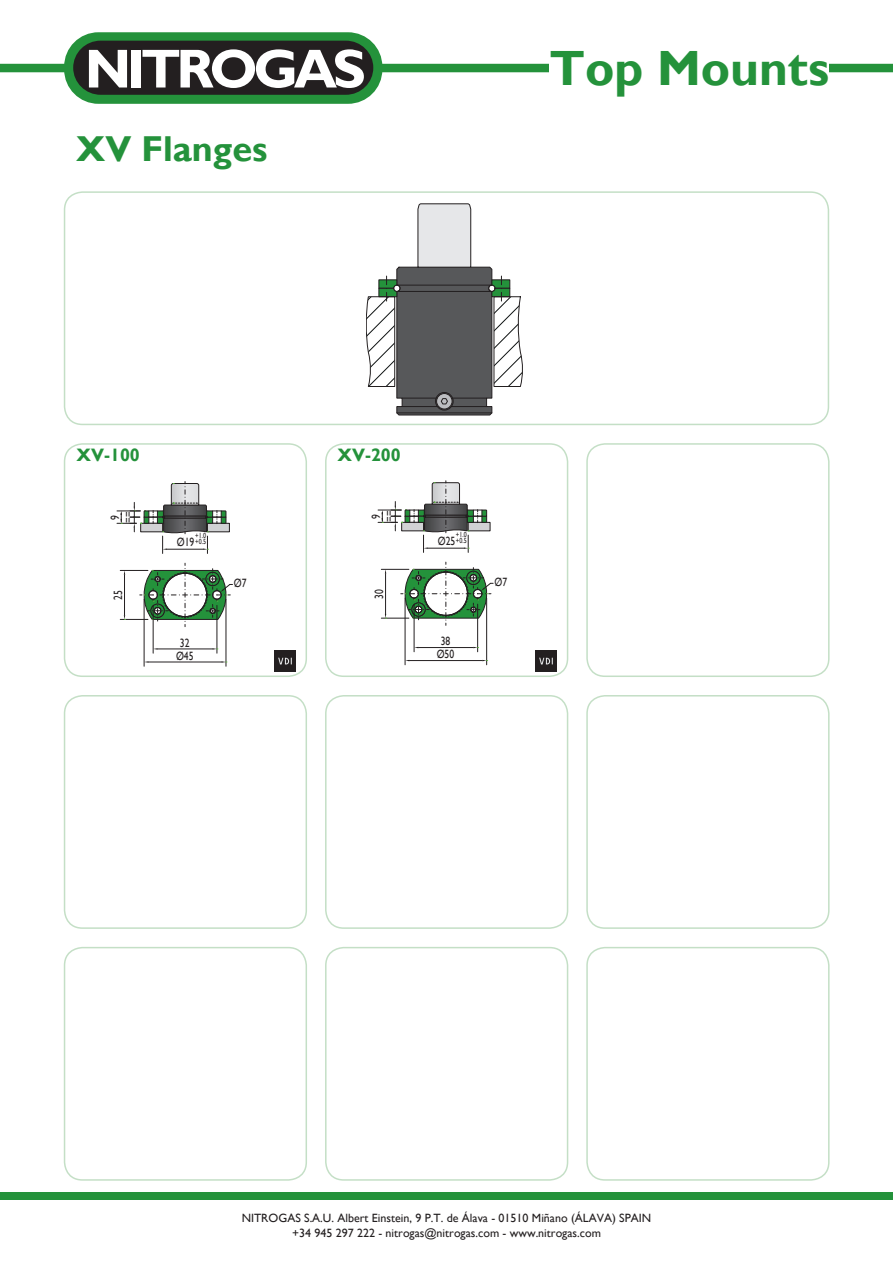
<style>
.page{position:relative;width:893px;height:1263px;background:#fff}
.page>*{position:absolute;margin:0;border:0;box-sizing:border-box;transform-origin:0 0}
.t1{font:700 49.5px "Gill Sans";color:#24923b}
.t2{font:700 36px "Gill Sans";color:#24923b}
.t3{font:700 18px "Gill Sans";color:#24923b}
.t4{font:12px/14.4px "Gill Sans";color:#231f20;text-align:center}
.t5{font:12px/13.2px "Gill Sans";color:#231f20;scale:.8 1}
.t6{font:7.5px/6.6px "Gill Sans";color:#231f20;scale:.8 1}
</style>
<div class="page">
<div style="left:64px;top:32px;width:318px;height:72px;background:#24923b;border-radius:34px"></div>
<div style="left:73px;top:41px;width:300px;height:54px;background:#231f20;border-radius:27px"></div>
<svg style="left:0;top:49px;width:893px;height:39px"></svg>
<div style="left:0;top:1192px;width:893px;height:7px;background:#24923b"></div>
<div style="left:549px;top:30px;width:280px;height:76px;background:#fff"></div>
<div style="left:207px;top:523px;width:22px;height:9px;background:#d1d2d4"></div>
<div style="left:207px;top:523px;width:22px;height:9px;border:1px solid #231f20"></div>
<hr style="left:153px;top:605px;width:1px;height:48px;background:#231f20">
<hr style="left:217px;top:605px;width:1px;height:48px;background:#231f20">
<hr style="left:157px;top:649px;width:56px;height:1px;background:#231f20">
<hr style="left:144px;top:599px;width:1px;height:67px;background:#231f20">
<hr style="left:226px;top:599px;width:1px;height:67px;background:#231f20">
<hr style="left:148px;top:662px;width:74px;height:1px;background:#231f20">
<svg style="left:120px;top:563px;width:113px;height:64px"></svg>
<svg style="left:117px;top:481px;width:109px;height:72px"></svg>
<div style="left:468px;top:522px;width:22px;height:9px;background:#d1d2d4"></div>
<div style="left:468px;top:522px;width:22px;height:9px;border:1px solid #231f20"></div>
<hr style="left:414px;top:604px;width:1px;height:48px;background:#231f20">
<hr style="left:477px;top:604px;width:1px;height:48px;background:#231f20">
<hr style="left:418px;top:647px;width:55px;height:1px;background:#231f20">
<hr style="left:405px;top:598px;width:1px;height:67px;background:#231f20">
<hr style="left:486px;top:598px;width:1px;height:67px;background:#231f20">
<hr style="left:409px;top:660px;width:73px;height:1px;background:#231f20">
<svg style="left:381px;top:562px;width:112px;height:63px"></svg>
<svg style="left:378px;top:481px;width:109px;height:71px"></svg>
<svg style="left:366px;top:203px;width:157px;height:212px"></svg>
<img style="left:274px;top:650px;width:21px;height:22px">
<img style="left:536px;top:650px;width:21px;height:22px">
<div style="left:64px;top:191px;width:765px;height:234px;border:2px solid #c4dfc6;border-radius:18px"></div>
<div style="left:64px;top:443px;width:243px;height:234px;border:2px solid #c4dfc6;border-radius:18px"></div>
<div style="left:325px;top:443px;width:243px;height:234px;border:2px solid #c4dfc6;border-radius:18px"></div>
<div style="left:586px;top:443px;width:244px;height:234px;border:2px solid #c4dfc6;border-radius:18px"></div>
<div style="left:64px;top:695px;width:243px;height:234px;border:2px solid #c4dfc6;border-radius:18px"></div>
<div style="left:325px;top:695px;width:243px;height:234px;border:2px solid #c4dfc6;border-radius:18px"></div>
<div style="left:586px;top:695px;width:244px;height:234px;border:2px solid #c4dfc6;border-radius:18px"></div>
<div style="left:64px;top:947px;width:243px;height:234px;border:2px solid #c4dfc6;border-radius:18px"></div>
<div style="left:325px;top:947px;width:243px;height:234px;border:2px solid #c4dfc6;border-radius:18px"></div>
<div style="left:586px;top:947px;width:244px;height:234px;border:2px solid #c4dfc6;border-radius:18px"></div>
<h2 class="t2" style="left:76px;top:127px;width:193px">XV Flanges</h2>
<h1 class="t1" style="left:549px;top:39px;width:281px">Top Mounts</h1>
<h3 class="t3" style="left:77px;top:444px;width:65px">XV-100</h3>
<h3 class="t3" style="left:337px;top:444px;width:65px">XV-200</h3>
<p class="t5" style="left:109px;top:523px;width:16px;rotate:-90deg">9 ==</p>
<p class="t5" style="left:125px;top:518px;width:4px;rotate:-90deg">.</p>
<p class="t5" style="left:370px;top:522px;width:16px;rotate:-90deg">9 ==</p>
<p class="t5" style="left:385px;top:517px;width:4px;rotate:-90deg">.</p>
<p class="t6" style="left:195px;top:532px;width:15px">+1.0 +0.5</p>
<p class="t5" style="left:177px;top:535px;width:23px">Ø19</p>
<p class="t5" style="left:234px;top:577px;width:17px">Ø7</p>
<p class="t5" style="left:112px;top:600px;width:14px;rotate:-90deg">25</p>
<p class="t5" style="left:373px;top:599px;width:14px;rotate:-90deg">30</p>
<p class="t5" style="left:176px;top:636px;width:23px;text-align:center">32<br>Ø45</p>
<p class="t6" style="left:456px;top:531px;width:15px">+1.0 +0.5</p>
<p class="t5" style="left:438px;top:534px;width:23px">Ø25</p>
<p class="t5" style="left:437px;top:635px;width:23px;text-align:center">38<br>Ø50</p>
<p class="t5" style="left:495px;top:576px;width:17px">Ø7</p>
<p class="t4" style="left:242px;top:1211px;width:411px">NITROGAS S.A.U. Albert Einstein, 9 P.T. de Álava - 01510 Miñano (ÁLAVA) SPAIN +34 945 297 222 - nitrogas@nitrogas.com - www.nitrogas.com</p>
</div>
